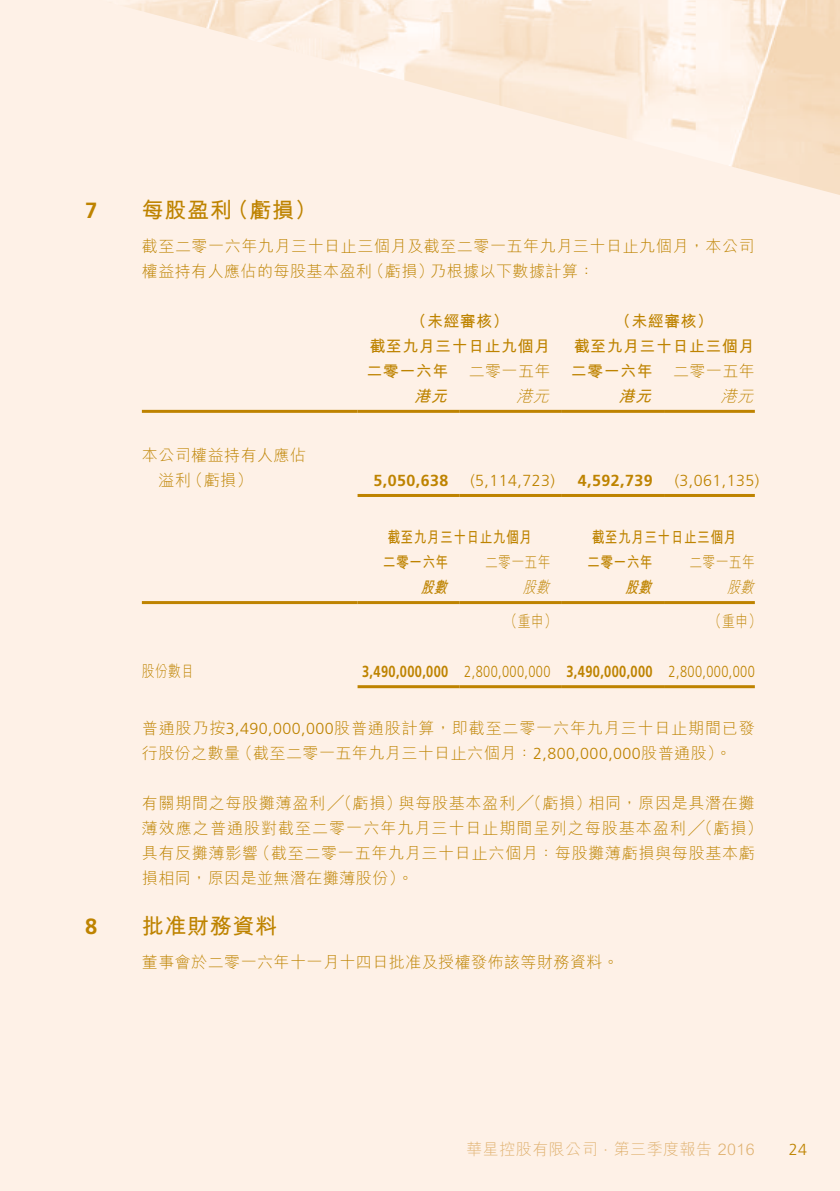
<style>
.page{position:relative;width:840px;height:1191px;background:#fff}
.page>*{position:absolute;margin:0;border:0;box-sizing:border-box;transform-origin:0 0}
.t1{font:700 22px "M Hei HK";letter-spacing:.03em;color:#be8300}
.t2{font:700 22px "Frutiger LT Std";color:#be8300}
.t3{font:300 16px/25px "M Hei HK";letter-spacing:.035em;color:#be8300}
.t4{font:300 16px/25px "M Hei HK";letter-spacing:.055em;color:#be8300}
.t5{font:700 16px "M Hei HK";letter-spacing:.03em;color:#be8300}
.t6{font:300 16px "M Hei HK";letter-spacing:.065em;color:#be8300}
.t7{font:700 16px "M Hei HK";letter-spacing:.03em;color:#be8300;scale:.8 1}
.t8{font:300 16px "Frutiger LT Std";letter-spacing:.03em;color:#be8300;scale:.8 1}
.t9{font:700 16px "Frutiger LT Std";letter-spacing:.03em;color:#be8300;scale:.8 1}
.t10{font:300 16px "Frutiger LT Std";letter-spacing:.03em;color:#be8300}
.t11{font:300 16px "M Hei HK";letter-spacing:.035em;color:#be8300;scale:.8 1}
.t12{font:300 16px "M Hei HK";letter-spacing:.03em;color:#e0b271}
.t13{font:700 16px "Frutiger LT Std";letter-spacing:.03em;color:#be8300}
.t14{font:italic 300 16px "M Hei HK";color:#be8300}
.t15{font:italic 700 16px "M Hei HK";color:#be8300}
.t16{font:italic 300 16px "M Hei HK";color:#be8300;scale:.8 1}
.t17{font:italic 700 16px "M Hei HK";color:#be8300;scale:.8 1}
.s1{font-family:"Frutiger LT Std"}
</style>
<div class="page">
<div style="left:0;top:0;width:839px;height:1191px;background:#fef1e7"></div>
<img style="left:126px;top:0;width:713px;height:195px">
<hr style="left:142px;top:410px;width:215px;height:3px;background:#be8300">
<hr style="left:357px;top:410px;width:102px;height:3px;background:#be8300">
<hr style="left:459px;top:410px;width:102px;height:3px;background:#be8300">
<hr style="left:561px;top:410px;width:102px;height:3px;background:#be8300">
<hr style="left:663px;top:410px;width:91px;height:3px;background:#be8300">
<hr style="left:357px;top:494px;width:102px;height:3px;background:#be8300">
<hr style="left:459px;top:494px;width:102px;height:3px;background:#be8300">
<hr style="left:561px;top:494px;width:102px;height:3px;background:#be8300">
<hr style="left:663px;top:494px;width:91px;height:3px;background:#be8300">
<hr style="left:142px;top:601px;width:215px;height:3px;background:#be8300">
<hr style="left:357px;top:601px;width:102px;height:3px;background:#be8300">
<hr style="left:459px;top:601px;width:102px;height:3px;background:#be8300">
<hr style="left:561px;top:601px;width:102px;height:3px;background:#be8300">
<hr style="left:663px;top:601px;width:91px;height:3px;background:#be8300">
<hr style="left:357px;top:685px;width:102px;height:3px;background:#be8300">
<hr style="left:459px;top:685px;width:102px;height:3px;background:#be8300">
<hr style="left:561px;top:685px;width:102px;height:3px;background:#be8300">
<hr style="left:663px;top:685px;width:91px;height:3px;background:#be8300">
<h1 class="t2" style="left:85px;top:198px;width:14px">7</h1>
<h1 class="t2" style="left:85px;top:913px;width:14px">8</h1>
<h1 class="t1" style="left:142px;top:194px;width:91px">每股盈利</h1>
<h1 class="t1" style="left:227px;top:194px;width:91px">（虧損(</h1>
<p class="t3" style="left:430px;top:233px;width:325px;text-indent:-288px">截至二零一六年九月三十日止三個月及截至二零一五年九月三十日止九個月，本公司乃根據以下數據計算：</p>
<p class="t3" style="left:368px;top:258px;width:67px">（虧損）</p>
<p class="t3" style="left:142px;top:258px;width:231px">權益持有人應佔的每股基本盈利</p>
<p class="t5" style="left:410px;top:309px;width:100px">（未經審核）</p>
<p class="t5" style="left:614px;top:309px;width:100px">（未經審核(</p>
<p class="t5" style="left:369px;top:334px;width:182px">截至九月三十日止九個月</p>
<p class="t5" style="left:573px;top:334px;width:182px">截至九月三十日止三個月</p>
<p class="t5" style="left:366px;top:359px;width:83px">二零一六年</p>
<p class="t3" style="left:468px;top:358px;width:83px">二零一五年</p>
<p class="t5" style="left:570px;top:359px;width:83px">二零一六年</p>
<p class="t3" style="left:672px;top:358px;width:83px">二零一五年</p>
<p class="t15" style="left:414px;top:384px;width:40px">港元</p>
<p class="t14" style="left:516px;top:384px;width:40px">港元</p>
<p class="t15" style="left:618px;top:384px;width:40px">港元</p>
<p class="t14" style="left:720px;top:384px;width:40px">港元</p>
<p class="t3" style="left:142px;top:442px;width:166px">本公司權益持有人應佔</p>
<p class="t3" style="left:187px;top:467px;width:67px">（虧損(</p>
<p class="t3" style="left:158px;top:467px;width:34px">溢利</p>
<p class="t13" style="left:373px;top:471px;width:76px">5,050,638</p>
<p class="t10" style="left:470px;top:471px;width:86px">)5,114,723(</p>
<p class="t13" style="left:577px;top:471px;width:76px">4,592,739</p>
<p class="t10" style="left:674px;top:471px;width:86px">)3,061,135(</p>
<p class="t7" style="left:387px;top:525px;width:182px">截至九月三十日止九個月</p>
<p class="t7" style="left:591px;top:525px;width:182px">截至九月三十日止三個月</p>
<p class="t7" style="left:382px;top:550px;width:83px">二零一六年</p>
<p class="t11" style="left:484px;top:551px;width:83px">二零一五年</p>
<p class="t7" style="left:587px;top:550px;width:83px">二零一六年</p>
<p class="t11" style="left:689px;top:551px;width:83px">二零一五年</p>
<p class="t17" style="left:420px;top:575px;width:41px">股數</p>
<p class="t16" style="left:522px;top:576px;width:41px">股數</p>
<p class="t17" style="left:624px;top:575px;width:41px">股數</p>
<p class="t16" style="left:726px;top:576px;width:41px">股數</p>
<p class="t11" style="left:504px;top:610px;width:67px">（重申）</p>
<p class="t11" style="left:708px;top:610px;width:67px">（重申(</p>
<p class="t11" style="left:142px;top:660px;width:67px">股份數目</p>
<p class="t9" style="left:362px;top:662px;width:109px">3,490,000,000</p>
<p class="t8" style="left:464px;top:662px;width:109px">2,800,000,000</p>
<p class="t9" style="left:566px;top:662px;width:109px">3,490,000,000</p>
<p class="t8" style="left:668px;top:662px;width:109px">2,800,000,000</p>
<p class="t4" style="left:236px;top:715px;width:519px;text-indent:-95px">普通股乃按<span class="s1">3,490,000,000</span>股普通股計算，即截至二零一六年九月三十日止期間已發（截至二零一五年九月三十日止六個月：<span class="s1">2,800,000,000</span>股普通股。(</p>
<p class="t3" style="left:142px;top:740px;width:100px">行股份之數量</p>
<p class="t3" style="left:142px;top:790px;width:261px">有關期間之每股攤薄盈利╱（虧損）</p>
<p class="t6" style="left:142px;top:817px;width:622px">薄效應之普通股對截至二零一六年九月三十日止期間呈列之每股基本盈利╱（虧損(</p>
<p class="t3" style="left:254px;top:840px;width:501px">（截至二零一五年九月三十日止六個月：每股攤薄虧損與每股基本虧</p>
<p class="t3" style="left:398px;top:790px;width:194px">與每股基本盈利╱（虧損）</p>
<p class="t3" style="left:588px;top:790px;width:168px">相同，原因是具潛在攤</p>
<p class="t3" style="left:142px;top:840px;width:273px">具有反攤薄影響<br>損相同，原因是並無潛在攤薄股份。(</p>
<h1 class="t1" style="left:142px;top:910px;width:137px">批准財務資料</h1>
<p class="t3" style="left:142px;top:948px;width:478px">董事會於二零一六年十一月十四日批准及授權發佈該等財務資料。</p>
<p class="t12" style="left:466px;top:1138px;width:290px">華星控股有限公司 <span class="s1">·</span> 第三季度報告 2016</p>
<p class="t10" style="left:788px;top:1140px;width:20px">24</p>
</div>
